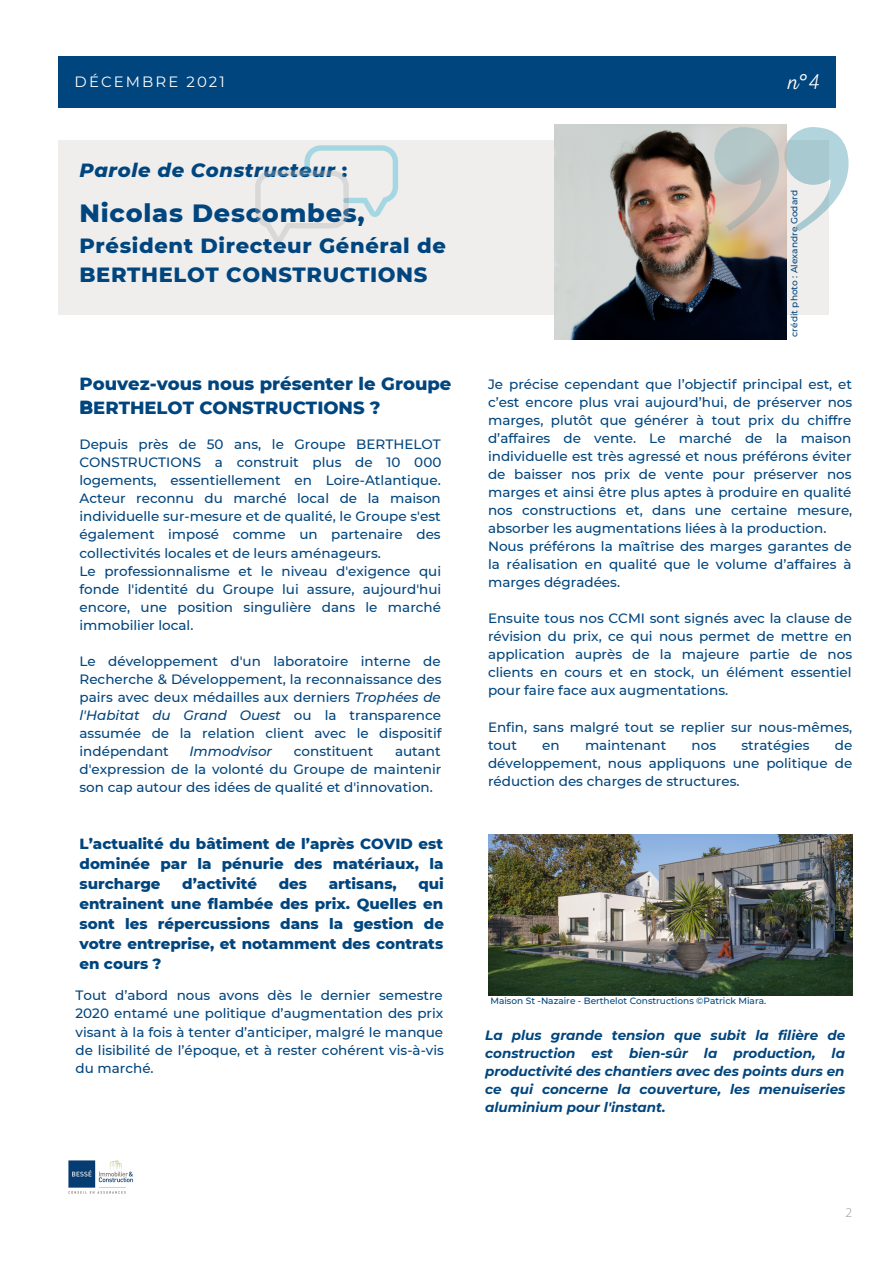
<style>
.page{position:relative;width:894px;height:1264px;background:#fff}
.page>*{position:absolute;margin:0;border:0;box-sizing:border-box;transform-origin:0 0}
.t1{font:800 25.5px "Montserrat";letter-spacing:.03em;color:#00457e}
.t2{font:22.95px "RTL Adam Script Thin";color:#fff}
.t3{font:800 21px/29.2px "Montserrat";letter-spacing:.03em;color:#00457e}
.t4{font:italic 800 19.5px "Montserrat";letter-spacing:.03em;color:#00457e}
.t5{font:800 18px/24.5px "Montserrat";color:#00457e}
.t6{font:800 15px/20px "Montserrat";color:#00457e;text-align:justify}
.t7{font:14.85px "Lora";letter-spacing:.14em;color:#fff}
.t8{font:14.85px "Montserrat";letter-spacing:.14em;color:#fff}
.t9{font:500 13.5px/18px "Montserrat";color:#00457e;text-align:justify}
.t10{font:italic 700 13.5px/18px "Montserrat";color:#00457e;text-align:justify}
.t11{font:italic 500 13.5px "Montserrat";color:#00457e}
.t12{font:300 12px "Open Sans";color:#9f9387}
.t13{font:500 9px "Montserrat";color:#00457e}
.s1{font-style:normal}
.s2{font-style:italic}
</style>
<div class="page">
<div style="left:58px;top:56px;width:777px;height:51px;background:#00457e"></div>
<img style="left:68px;top:1160px;width:65px;height:34px">
<div style="left:58px;top:140px;width:770px;height:175px;background:#efeeec"></div>
<svg style="left:255px;top:145px;width:143px;height:97px"></svg>
<img style="left:554px;top:124px;width:232px;height:215px">
<svg style="left:784px;top:127px;width:64px;height:104px"></svg>
<svg style="left:714px;top:127px;width:64px;height:104px"></svg>
<img style="left:488px;top:834px;width:363px;height:161px">
<p class="t7" style="left:75px;top:71px;width:160px">1 DÉCEMBRE 2020</p>
<p class="t7" style="left:791px;top:71px;width:28px">N°1</p>
<p class="t2" style="left:788px;top:68px;width:33px">n°4</p>
<p class="t8" style="left:75px;top:73px;width:152px">DÉCEMBRE 2021</p>
<p class="t4" style="left:79px;top:158px;width:269px">Parole de Constructeur <span class="s1">:</span></p>
<p class="t1" style="left:79px;top:197px;width:287px">Nicolas Descombes,</p>
<p class="t3" style="left:79px;top:231px;width:368px">Président Directeur Général de<br>BERTHELOT CONSTRUCTIONS</p>
<p class="t5" style="left:79px;top:371px;width:373px">Pouvez-vous nous présenter le Groupe<br>BERTHELOT CONSTRUCTIONS ?</p>
<p class="t5" style="left:79px;top:395px;width:15px">P</p>
<p class="t9" style="left:79px;top:435px;width:363px">Depuis près de 50 ans, le Groupe BERTHELOT CONSTRUCTIONS a construit plus de 10 000 logements, essentiellement en Loire-Atlantique.<br>Acteur reconnu du marché local de la maison individuelle sur-mesure et de qualité, le Groupe s'est également imposé comme un partenaire des collectivités locales et de leurs aménageurs.</p>
<p class="t9" style="left:79px;top:561px;width:363px">Le professionnalisme et le niveau d'exigence qui fonde l'identité du Groupe lui assure, aujourd'hui encore, une position singulière dans le marché immobilier local.</p>
<p class="t9" style="left:79px;top:651px;width:363px">Le développement d'un laboratoire interne de Recherche &amp; Développement, la reconnaissance des pairs avec deux médailles aux derniers <span class="s2">Trophées de l'Habitat du Grand Ouest</span> ou la transparence assumée de la relation client avec le dispositif indépendant</p>
<p class="t11" style="left:189px;top:742px;width:84px">Immodvisor</p>
<p class="t9" style="left:294px;top:742px;width:81px">constituent</p>
<p class="t9" style="left:79px;top:742px;width:363px;text-indent:315px">autant d'expression de la volonté du Groupe de maintenir son cap autour des idées de qualité et d'innovation.</p>
<p class="t13" style="left:788px;top:337px;width:148px;rotate:-90deg">crédit photo : Alexandre Godard</p>
<p class="t9" style="left:488px;top:375px;width:366px">Je précise cependant que l’objectif principal est, et c’est encore plus vrai aujourd’hui, de préserver nos marges, plutôt que générer à tout prix du chiffre d’affaires de vente. Le marché de la maison individuelle est très agressé et nous préférons éviter de baisser nos prix de vente pour préserver nos marges et ainsi être plus aptes à produire en qualité nos constructions et, dans une certaine mesure, absorber les augmentations liées à la production.</p>
<p class="t9" style="left:488px;top:537px;width:365px">Nous préférons la maîtrise des marges garantes de la réalisation en qualité que le volume d’affaires à marges dégradées.</p>
<p class="t9" style="left:488px;top:609px;width:365px">Ensuite tous nos CCMI sont signés avec la clause de révision du prix, ce qui nous permet de mettre en application auprès de la majeure partie de nos clients en cours et en stock, un élément essentiel pour faire face aux augmentations.</p>
<p class="t9" style="left:488px;top:717px;width:365px">Enfin, sans malgré tout se replier sur nous-mêmes, tout</p>
<p class="t9" style="left:542px;top:735px;width:19px">en</p>
<p class="t9" style="left:585px;top:735px;width:83px">maintenant</p>
<p class="t9" style="left:691px;top:735px;width:26px">nos</p>
<p class="t9" style="left:741px;top:735px;width:69px">stratégies</p>
<p class="t9" style="left:488px;top:735px;width:365px;text-indent:346px">de développement, nous appliquons une politique de réduction des charges de structures.</p>
<p class="t6" style="left:79px;top:833px;width:365px">L’actualité du bâtiment de l’après COVID est dominée par la pénurie des matériaux, la surcharge</p>
<p class="t6" style="left:79px;top:873px;width:366px;text-indent:339px">qui entrainent une flambée des prix. Quelles en sont les répercussions dans la gestion de votre entreprise, et notamment des contrats en cours ?</p>
<p class="t9" style="left:75px;top:986px;width:370px">Tout d’abord nous avons dès le dernier semestre 2020 entamé une politique d’augmentation des prix visant à la fois à tenter d’anticiper, malgré le manque de lisibilité de l’époque, et à rester cohérent vis-à-vis du marché.</p>
<p class="t13" style="left:490px;top:995px;width:277px">Maison St -Nazaire - Berthelot Constructions ©Patrick Miara.</p>
<p class="t6" style="left:182px;top:873px;width:76px">d’activité</p>
<p class="t6" style="left:279px;top:873px;width:30px">des</p>
<p class="t6" style="left:329px;top:873px;width:69px">artisans,</p>
<p class="t10" style="left:485px;top:1026px;width:361px">La plus grande tension que subit la filière de construction est bien-sûr la production, la productivité des chantiers avec des points durs en ce qui concerne la couverture, les menuiseries aluminium pour l'instant.</p>
<p class="t12" style="left:845px;top:1203px;width:8px">2</p>
</div>
